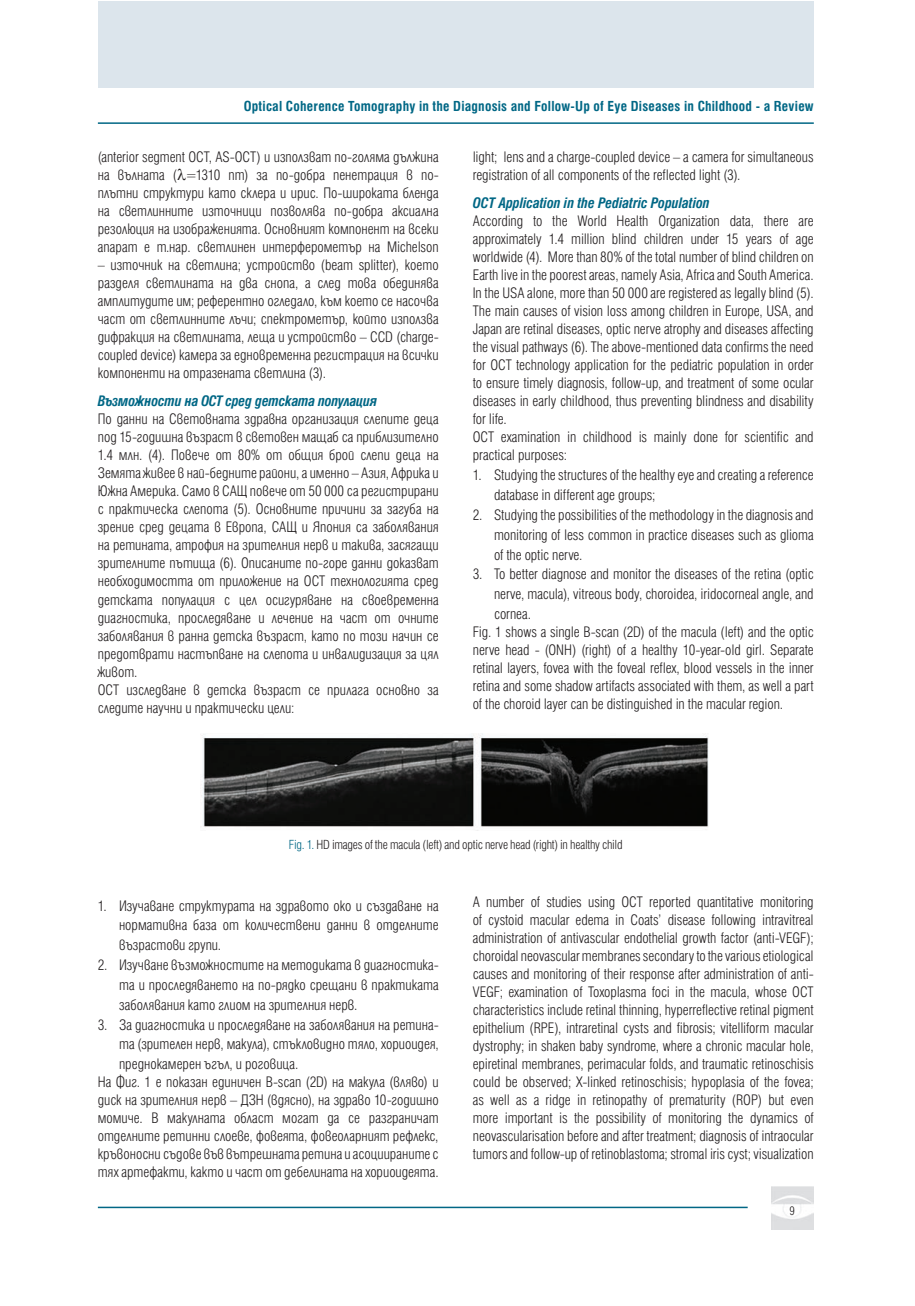
<style>
.page{position:relative;width:915px;height:1306px;background:#fff}
.page>*{position:absolute;margin:0;border:0;box-sizing:border-box;transform-origin:0 0}
.t1{font:300 condensed 16.5px/18px "Helen Bg";color:#231f20;text-align:justify}
.t2{font:italic 700 condensed 16.5px "Helen Bg";letter-spacing:-.005em;color:#016785}
.t3{font:700 condensed 15.75px "Helen Bg";color:#016785}
.t4{font:300 condensed 14.25px "Helen Bg";color:#231f20}
.t5{font:300 condensed 13.5px "Helen Bg";color:#231f20}
.s1{color:#016785}
</style>
<div class="page">
<img style="left:771px;top:1186px;width:42px;height:42px">
<div style="left:98px;top:1px;width:715px;height:87px;background:#dce5ec"></div>
<hr style="left:98px;top:1206px;width:649px;height:2px;background:#016785">
<hr style="left:98px;top:122px;width:715px;height:2px;background:#016785">
<img style="left:201px;top:733px;width:508px;height:97px">
<p class="t3" style="left:243px;top:97px;width:571px">Optical Coherence Tomography in the Diagnosis and Follow-Up of Eye Diseases in Childhood - a Review</p>
<p class="t1" style="left:98px;top:147px;width:342px">(anterior segment OCT, AS-OCT) и използват по-голяма дължина на вълната ( =1310 nm) за по-добра пенетрация в по&shy;плътни структури като склера и ирис. По-широката бленда на светлинните източници позволява по-добра аксиална резолюция на изображенията. Основният компонент на всеки апарат е т.нар. светлинен интерферометър на Michelson</p>
<p class="t1" style="left:98px;top:255px;width:342px">– източник на светлина; устройство (beam splitter), което разделя светлината на два снопа, а след това обединява амплитудите им; референтно огледало, към което се насочва част от светлинните лъчи; спектрометър, който използва дифракция на светлината, леща и устройство – CCD (charge&shy;coupled device) камера за едновременна регистрация на всички компоненти на отразената светлина (3).</p>
<p class="t2" style="left:98px;top:392px;width:281px">Възможности на ОСТ сред детската популация</p>
<p class="t1" style="left:98px;top:410px;width:342px;text-align:left">По данни на Световната здравна организация слепите деца под 15-годишна възраст в световен мащаб са приблизително 1.4 млн. (4). Повече от 80% от общия брой слепи деца на Земята живее в най-бедните райони, а именно – Азия, Африка и Южна Америка. Само в САЩ повече от 50 000 са регистрирани с практическа слепота (5). Основните причини за загуба на зрение сред децата в Европа, САЩ и Япония са заболявания на ретината, атрофия на зрителния нерв и такива, засягащи зрителните пътища (6). Описаните по-горе данни доказват необходимостта от приложение на ОСТ технологията сред детската популация с цел осигуряване на своевременна диагностика, проследяване и лечение на част от очните заболявания в ранна детска възраст, като по този начин се предотврати настъпване на слепота и инвалидизация за цял живот.<br>ОСТ изследване в детска възраст се прилага основно за следите научни и практически цели:</p>
<p class="t1" style="left:472px;top:147px;width:342px">light; lens and a charge-coupled device – a camera for simultaneous registration of all components of the reflected light (3).</p>
<p class="t2" style="left:472px;top:194px;width:239px">OCT Application in the Pediatric Population</p>
<p class="t1" style="left:472px;top:212px;width:342px;text-align:left">According to the World Health Organization data, there are approximately 1.4 million blind children under 15 years of age worldwide (4). More than 80% of the total number of blind children on Earth live in the poorest areas, namely Asia, Africa and South America.<br>In the USA alone, more than 50 000 are registered as legally blind (5).<br>The main causes of vision loss among children in Europe, USA, and Japan are retinal diseases, optic nerve atrophy and diseases affecting the visual pathways (6). The above-mentioned data confirms the need for OCT technology application for the pediatric population in order to ensure timely diagnosis, follow-up, and treatment of some ocular diseases in early childhood, thus preventing blindness and disability for life.<br>OCT examination in childhood is mainly done for scientific and practical purposes:</p>
<p class="t1" style="left:494px;top:465px;width:321px;line-height:19.8px;text-indent:-21px">1. Studying the structures of the healthy eye and creating a reference database in different age groups;</p>
<p class="t1" style="left:494px;top:504px;width:321px;line-height:19.8px;text-indent:-21px">2. Studying the possibilities of the methodology in the diagnosis and monitoring of less common in practice diseases such as glioma of the optic nerve.</p>
<p class="t1" style="left:494px;top:564px;width:321px;line-height:19.8px;text-indent:-21px">3. To better diagnose and monitor the diseases of the retina (optic nerve, macula), vitreous body, choroidea, iridocorneal angle, and cornea.</p>
<p class="t1" style="left:472px;top:622px;width:342px">Fig. 1 shows a single B-scan (2D) of the macula (left) and the optic nerve head - (ONH) (right) of a healthy 10-year-old girl. Separate retinal layers, fovea with the foveal reflex, blood vessels in the inner retina and some shadow artifacts associated with them, as well a part of the choroid layer can be distinguished in the macular region.</p>
<p class="t4" style="left:289px;top:836px;width:335px"><span class="s1">Fig. 1.</span> HD images of the macula (left) and optic nerve head (right) in healthy child</p>
<p class="t1" style="left:119px;top:895px;width:321px;line-height:19.8px;text-indent:-21px">1. Изучаване структурата на здравото око и създаване на нормативна база от количествени данни в отделните възрастови групи.</p>
<p class="t1" style="left:119px;top:954px;width:321px;line-height:19.8px;text-indent:-21px">2. Изучване възможностите на методиката в диагностика&shy;та и проследяването на по-рядко срещани в практиката заболявания като глиом на зрителния нерв.</p>
<p class="t1" style="left:119px;top:1014px;width:321px;line-height:19.8px;text-indent:-21px">3. За диагностика и проследяване на заболявания на ретина&shy;та (зрителен нерв, макула), стъкловидно тяло, хориоидея, преднокамерен ъгъл, и роговица.</p>
<p class="t1" style="left:98px;top:1072px;width:342px">На Фиг. 1 е показан единичен B-scan (2D) на макула (вляво) и диск на зрителния нерв – ДЗН (вдясно), на здраво 10-годишно момиче. В макулната област могат да се разграничат отделните ретинни слоеве, фовеята, фовеоларният рефлекс, кръвоносни съдове във вътрешната ретина и асоциираните с тях артефакти, както и част от дебелината на хориоидеята.</p>
<p class="t1" style="left:472px;top:892px;width:342px">A number of studies using OCT reported quantitative monitoring of cystoid macular edema in Coats’ disease following intravitreal administration of antivascular endothelial growth factor (anti-VEGF); choroidal neovascular membranes secondary to the various etiological causes and monitoring of their response after administration of anti-VEGF; examination of Toxoplasma foci in the macula, whose OCT characteristics include retinal thinning, hyperreflective retinal pigment epithelium (RPE), intraretinal cysts and fibrosis; vitelliform macular dystrophy; in shaken baby syndrome, where a chronic macular hole, epiretinal membranes, perimacular folds, and traumatic retinoschisis could be observed; X-linked retinoschisis; hypoplasia of the fovea; as well as a ridge in retinopathy of prematurity (ROP) but even more important is the possibility of monitoring the dynamics of neovascularisation before and after treatment; diagnosis of intraocular tumors and follow-up of retinoblastoma; stromal iris cyst; visualization</p>
<p class="t5" style="left:789px;top:1202px;width:7px">9</p>
</div>
